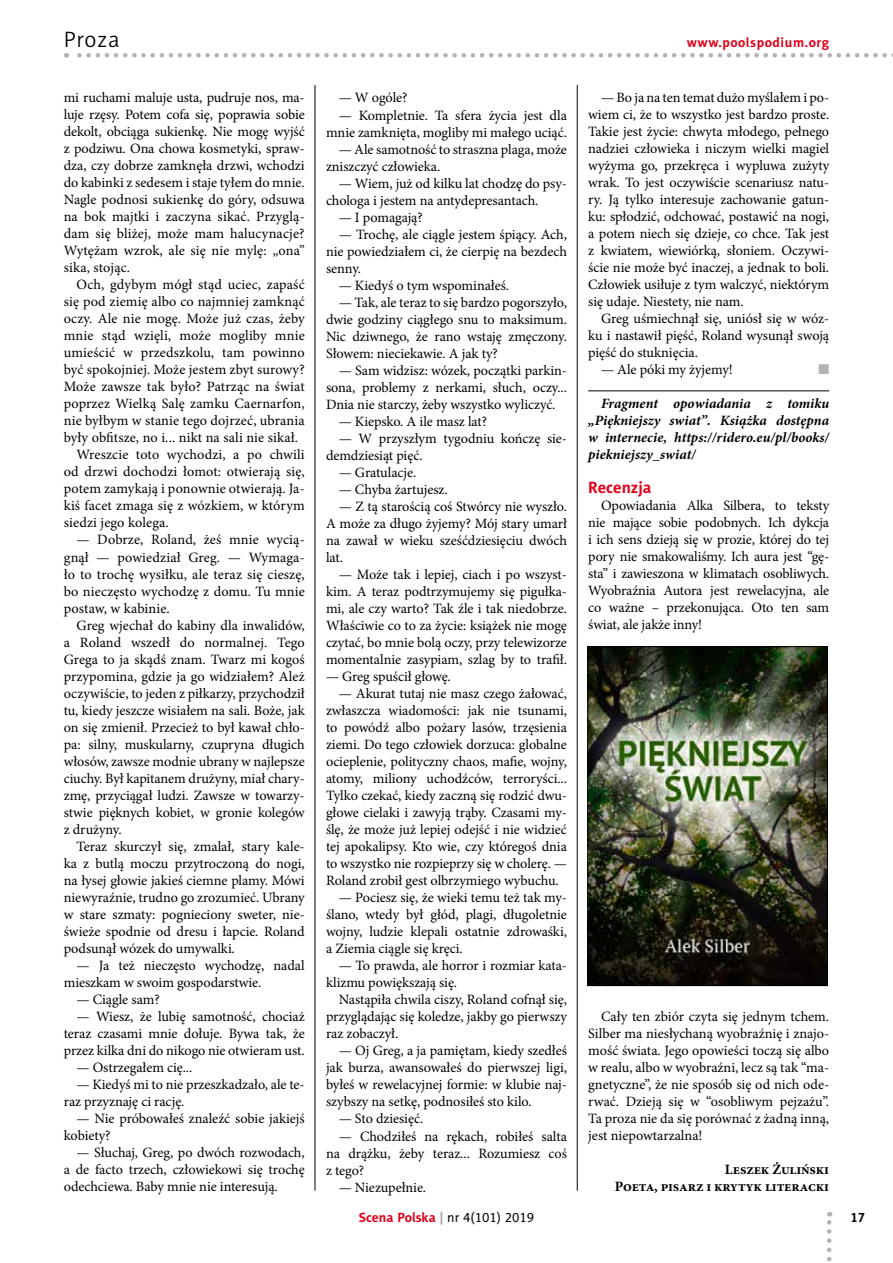
<style>
.page{position:relative;width:893px;height:1263px;background:#fff}
.page>*{position:absolute;margin:0;border:0;box-sizing:border-box;transform-origin:0 0}
.t1{font:22.5px "Naomi Sans EFN Light";letter-spacing:.04em;color:#000}
.t2{font:700 16.5px "Naomi Sans EFN";color:#e2001a}
.t3{font:14.25px/17px "Minion Pro";letter-spacing:-.005em;color:#000;text-align:justify}
.t4{font:italic 700 14.25px/17px "Minion Pro";letter-spacing:.005em;color:#000;text-align:justify}
.t5{font:700 14.25px/17px "Minion Pro";letter-spacing:-.01em;color:#000;text-align:right}
.t6{font:14.25px "Zapf Dingbats ITC";color:#b1b3b4}
.t7{font:13.5px "Naomi Sans EFN";color:#000}
.t8{font:700 13.5px "Naomi Sans EFN";letter-spacing:.04em;color:#e2001a}
.t9{font:700 13.5px "Naomi Sans EFN";color:#000}
.s1{font-weight:700;color:#e2001a}
.s2{font-weight:700;color:#9c9e9f}
</style>
<div class="page">
<svg style="left:827px;top:1212px;width:4px;height:50px"></svg>
<hr style="left:315px;top:85px;width:1px;height:1106px;background:#000">
<hr style="left:577px;top:85px;width:1px;height:1106px;background:#000">
<svg style="left:66px;top:53px;width:827px;height:5px"></svg>
<img style="left:589px;top:648px;width:237px;height:336px">
<div style="left:587px;top:646px;width:241px;height:340px;border:1px solid #000"></div>
<hr style="left:588px;top:390px;width:241px;height:1px;background:#000">
<h1 class="t1" style="left:64px;top:26px;width:57px">Proza</h1>
<p class="t3" style="left:64px;top:89px;width:242px">mi ruchami maluje usta, pudruje nos, ma&shy;luje rzęsy. Potem cofa się, poprawia sobie dekolt, obciąga sukienkę. Nie mogę wyjść z podziwu. Ona chowa kosmetyki, spraw&shy;dza, czy dobrze zamknęła drzwi, wchodzi do kabinki z sedesem i staje tyłem do mnie.<br>Nagle podnosi sukienkę do góry, odsuwa na bok majtki i zaczyna sikać. Przyglą&shy;dam się bliżej, może mam halucynacje?<br>Wytężam wzrok, ale się nie mylę: „ona” sika, stojąc.</p>
<p class="t3" style="left:77px;top:276px;width:230px">Och, gdybym mógł stąd uciec, zapaść</p>
<p class="t3" style="left:64px;top:293px;width:242px">się pod ziemię albo co najmniej zamknąć</p>
<p class="t3" style="left:64px;top:310px;width:242px">oczy. Ale nie mogę. Może już czas, żeby</p>
<p class="t3" style="left:64px;top:327px;width:242px">mnie stąd wzięli, może mogliby mnie</p>
<p class="t3" style="left:64px;top:344px;width:242px">umieścić w przedszkolu, tam powinno</p>
<p class="t3" style="left:64px;top:361px;width:242px">być spokojniej. Może jestem zbyt surowy?</p>
<p class="t3" style="left:64px;top:378px;width:242px">Może zawsze tak było? Patrząc na świat</p>
<p class="t3" style="left:64px;top:395px;width:242px">poprzez Wielką Salę zamku Caernarfon,</p>
<p class="t3" style="left:64px;top:412px;width:242px">nie byłbym w stanie tego dojrzeć, ubrania</p>
<p class="t3" style="left:64px;top:429px;width:236px">były obfitsze, no i... nikt na sali nie sikał.</p>
<p class="t3" style="left:77px;top:446px;width:230px">Wreszcie toto wychodzi, a po chwili</p>
<p class="t3" style="left:64px;top:463px;width:242px">od drzwi dochodzi łomot: otwierają się,</p>
<p class="t3" style="left:64px;top:480px;width:242px">potem zamykają i ponownie otwierają. Ja-</p>
<p class="t3" style="left:64px;top:497px;width:242px">kiś facet zmaga się z wózkiem, w którym</p>
<p class="t3" style="left:64px;top:514px;width:107px">siedzi jego kolega.</p>
<p class="t3" style="left:64px;top:531px;width:242px;text-indent:13px">— Dobrze, Roland, żeś mnie wycią&shy;gnął — powiedział Greg. — Wymaga&shy;ło to trochę wysiłku, ale teraz się cieszę, bo nieczęsto wychodzę z domu. Tu mnie postaw, w kabinie.</p>
<p class="t3" style="left:64px;top:617px;width:242px;text-indent:13px">Greg wjechał do kabiny dla inwalidów, a Roland wszedł do normalnej. Tego Grega to ja skądś znam. Twarz mi kogoś przypomina, gdzie ja go widziałem? Ależ oczywiście, to jeden z piłkarzy, przychodził tu, kiedy jeszcze wisiałem na sali. Boże, jak on się zmienił. Przecież to był kawał chło&shy;pa: silny, muskularny, czupryna długich włosów, zawsze modnie ubrany w najlepsze ciuchy. Był kapitanem drużyny, miał chary&shy;zmę, przyciągał ludzi. Zawsze w towarzy&shy;stwie pięknych kobiet, w gronie kolegów z drużyny.</p>
<p class="t3" style="left:64px;top:838px;width:242px;text-indent:13px">Teraz skurczył się, zmalał, stary kale&shy;ka z butlą moczu przytroczoną do nogi, na łysej głowie jakieś ciemne plamy. Mówi niewyraźnie, trudno go zrozumieć. Ubrany w stare szmaty: pognieciony sweter, nie&shy;świeże spodnie od dresu i łapcie. Roland podsunął wózek do umywalki.</p>
<p class="t3" style="left:64px;top:957px;width:242px;text-indent:13px">— Ja też nieczęsto wychodzę, nadal mieszkam w swoim gospodarstwie.</p>
<p class="t3" style="left:77px;top:991px;width:85px">— Ciągle sam?</p>
<p class="t3" style="left:64px;top:1008px;width:242px;text-indent:13px">— Wiesz, że lubię samotność, chociaż teraz czasami mnie dołuje. Bywa tak, że przez kilka dni do nikogo nie otwieram ust.</p>
<p class="t3" style="left:77px;top:1059px;width:117px">— Ostrzegałem cię...</p>
<p class="t3" style="left:64px;top:1076px;width:242px;text-indent:13px">— Kiedyś mi to nie przeszkadzało, ale te&shy;raz przyznaję ci rację.</p>
<p class="t3" style="left:64px;top:1110px;width:242px;text-indent:13px">— Nie próbowałeś znaleźć sobie jakiejś kobiety?</p>
<p class="t3" style="left:64px;top:1144px;width:242px;text-indent:13px">— Słuchaj, Greg, po dwóch rozwodach, a de facto trzech, człowiekowi się trochę odechciewa. Baby mnie nie interesują.</p>
<p class="t3" style="left:339px;top:90px;width:70px">— W ogóle?</p>
<p class="t3" style="left:326px;top:107px;width:242px;text-align:right">— Kompletnie. Ta sfera życia jest dla mnie zamknięta, mogliby mi małego uciąć.</p>
<p class="t3" style="left:326px;top:141px;width:242px;text-indent:13px">— Ale samotność to straszna plaga, może zniszczyć człowieka.</p>
<p class="t3" style="left:326px;top:175px;width:242px;text-indent:13px">— Wiem, już od kilku lat chodzę do psy&shy;chologa i jestem na antydepresantach.</p>
<p class="t3" style="left:339px;top:209px;width:86px">— I pomagają?</p>
<p class="t3" style="left:326px;top:226px;width:242px;text-indent:13px">— Trochę, ale ciągle jestem śpiący. Ach, nie powiedziałem ci, że cierpię na bezdech senny.</p>
<p class="t3" style="left:339px;top:277px;width:172px">— Kiedyś o tym wspominałeś.</p>
<p class="t3" style="left:326px;top:294px;width:242px;text-indent:13px">— Tak, ale teraz to się bardzo pogorszyło, dwie godziny ciągłego snu to maksimum.<br>Nic dziwnego, że rano wstaję zmęczony.<br>Słowem: nieciekawie. A jak ty?</p>
<p class="t3" style="left:326px;top:362px;width:242px;text-indent:13px">— Sam widzisz: wózek, początki parkin&shy;sona, problemy z nerkami, słuch, oczy...<br>Dnia nie starczy, żeby wszystko wyliczyć.</p>
<p class="t3" style="left:339px;top:413px;width:150px">— Kiepsko. A ile masz lat?</p>
<p class="t3" style="left:326px;top:430px;width:242px;text-indent:13px">— W przyszłym tygodniu kończę sie&shy;demdziesiąt pięć.</p>
<p class="t3" style="left:339px;top:464px;width:79px">— Gratulacje.</p>
<p class="t3" style="left:339px;top:481px;width:110px">— Chyba żartujesz.</p>
<p class="t3" style="left:326px;top:498px;width:242px;text-indent:13px">— Z tą starością coś Stwórcy nie wyszło.<br>A może za długo żyjemy? Mój stary umarł na zawał w wieku sześćdziesięciu dwóch lat.</p>
<p class="t3" style="left:326px;top:566px;width:242px;text-indent:13px">— Może tak i lepiej, ciach i po wszyst&shy;kim. A teraz podtrzymujemy się pigułka&shy;mi, ale czy warto? Tak źle i tak niedobrze.<br>Właściwie co to za życie: książek nie mogę czytać, bo mnie bolą oczy, przy telewizorze momentalnie zasypiam, szlag by to trafił.</p>
<p class="t3" style="left:326px;top:668px;width:126px">— Greg spuścił głowę.</p>
<p class="t3" style="left:326px;top:685px;width:242px;text-indent:13px">— Akurat tutaj nie masz czego żałować, zwłaszcza wiadomości: jak nie tsunami, to powódź albo pożary lasów, trzęsienia ziemi. Do tego człowiek dorzuca: globalne ocieplenie, polityczny chaos, mafie, wojny, atomy, miliony uchodźców, terroryści...<br>Tylko czekać, kiedy zaczną się rodzić dwu&shy;głowe cielaki i zawyją trąby. Czasami my&shy;ślę, że może już lepiej odejść i nie widzieć tej apokalipsy. Kto wie, czy któregoś dnia to wszystko nie rozpieprzy się w cholerę. — Roland zrobił gest olbrzymiego wybuchu.</p>
<p class="t3" style="left:326px;top:889px;width:242px;text-indent:13px">— Pociesz się, że wieki temu też tak my&shy;ślano, wtedy był głód, plagi, długoletnie wojny, ludzie klepali ostatnie zdrowaśki, a Ziemia ciągle się kręci.</p>
<p class="t3" style="left:326px;top:957px;width:242px;text-indent:13px">— To prawda, ale horror i rozmiar kata&shy;klizmu powiększają się.</p>
<p class="t3" style="left:326px;top:991px;width:242px;text-indent:13px">Nastąpiła chwila ciszy, Roland cofnął się, przyglądając się koledze, jakby go pierwszy raz zobaczył.</p>
<p class="t3" style="left:326px;top:1042px;width:242px;text-indent:13px">— Oj Greg, a ja pamiętam, kiedy szedłeś jak burza, awansowałeś do pierwszej ligi, byłeś w rewelacyjnej formie: w klubie naj&shy;szybszy na setkę, podnosiłeś sto kilo.</p>
<p class="t3" style="left:339px;top:1110px;width:86px">— Sto dziesięć.</p>
<p class="t3" style="left:326px;top:1127px;width:242px;text-indent:13px">— Chodziłeś na rękach, robiłeś salta na drążku, żeby teraz... Rozumiesz coś z tego?</p>
<p class="t3" style="left:339px;top:1178px;width:89px">— Niezupełnie.</p>
<p class="t8" style="left:687px;top:34px;width:144px">www.poolspodium.org</p>
<p class="t3" style="left:588px;top:89px;width:242px;text-indent:13px">— Bo ja na ten temat dużo myślałem i po&shy;wiem ci, że to wszystko jest bardzo proste.<br>Takie jest życie: chwyta młodego, pełnego nadziei człowieka i niczym wielki magiel wyżyma go, przekręca i wypluwa zużyty wrak. To jest oczywiście scenariusz natu&shy;ry. Ją tylko interesuje zachowanie gatun&shy;ku: spłodzić, odchować, postawić na nogi, a potem niech się dzieje, co chce. Tak jest z kwiatem, wiewiórką, słoniem. Oczywi&shy;ście nie może być inaczej, a jednak to boli.<br>Człowiek usiłuje z tym walczyć, niektórym się udaje. Niestety, nie nam.</p>
<p class="t3" style="left:588px;top:310px;width:242px;text-indent:13px">Greg uśmiechnął się, uniósł się w wóz&shy;ku i nastawił pięść, Roland wysunął swoją pięść do stuknięcia.</p>
<p class="t3" style="left:601px;top:361px;width:133px">— Ale póki my żyjemy!</p>
<p class="t6" style="left:818px;top:363px;width:12px">■</p>
<p class="t4" style="left:588px;top:395px;width:242px;text-indent:13px">Fragment opowiadania z tomiku „Piękniejszy swiat”. Książka dostępna w internecie, https://ridero.eu/pl/books/ piekniejszy_swiat/</p>
<p class="t2" style="left:588px;top:478px;width:65px">Recenzja</p>
<p class="t3" style="left:588px;top:497px;width:242px;text-indent:13px">Opowiadania Alka Silbera, to teksty nie mające sobie podobnych. Ich dykcja i ich sens dzieją się w prozie, której do tej pory nie smakowaliśmy. Ich aura jest “gę&shy;sta” i zawieszona w klimatach osobliwych.<br>Wyobraźnia Autora jest rewelacyjna, ale co ważne – przekonująca. Oto ten sam świat, ale jakże inny!</p>
<p class="t3" style="left:588px;top:1008px;width:242px;text-indent:13px">Cały ten zbiór czyta się jednym tchem.<br>Silber ma niesłychaną wyobraźnię i znajo&shy;mość świata. Jego opowieści toczą się albo w realu, albo w wyobraźni, lecz są tak “ma&shy;gnetyczne”, że nie sposób się od nich ode&shy;rwać. Dzieją się w “osobliwym pejzażu”.<br>Ta proza nie da się porównać z żadną inną, jest niepowtarzalna!</p>
<p class="t5" style="left:615px;top:1160px;width:216px">Leszek Żuliński<br>Poeta, pisarz i krytyk literacki</p>
<p class="t7" style="left:359px;top:1209px;width:177px"><span class="s1">Scena Polska</span> <span class="s2">|</span> nr 4(101) 2019</p>
<p class="t9" style="left:850px;top:1209px;width:16px">17</p>
</div>
